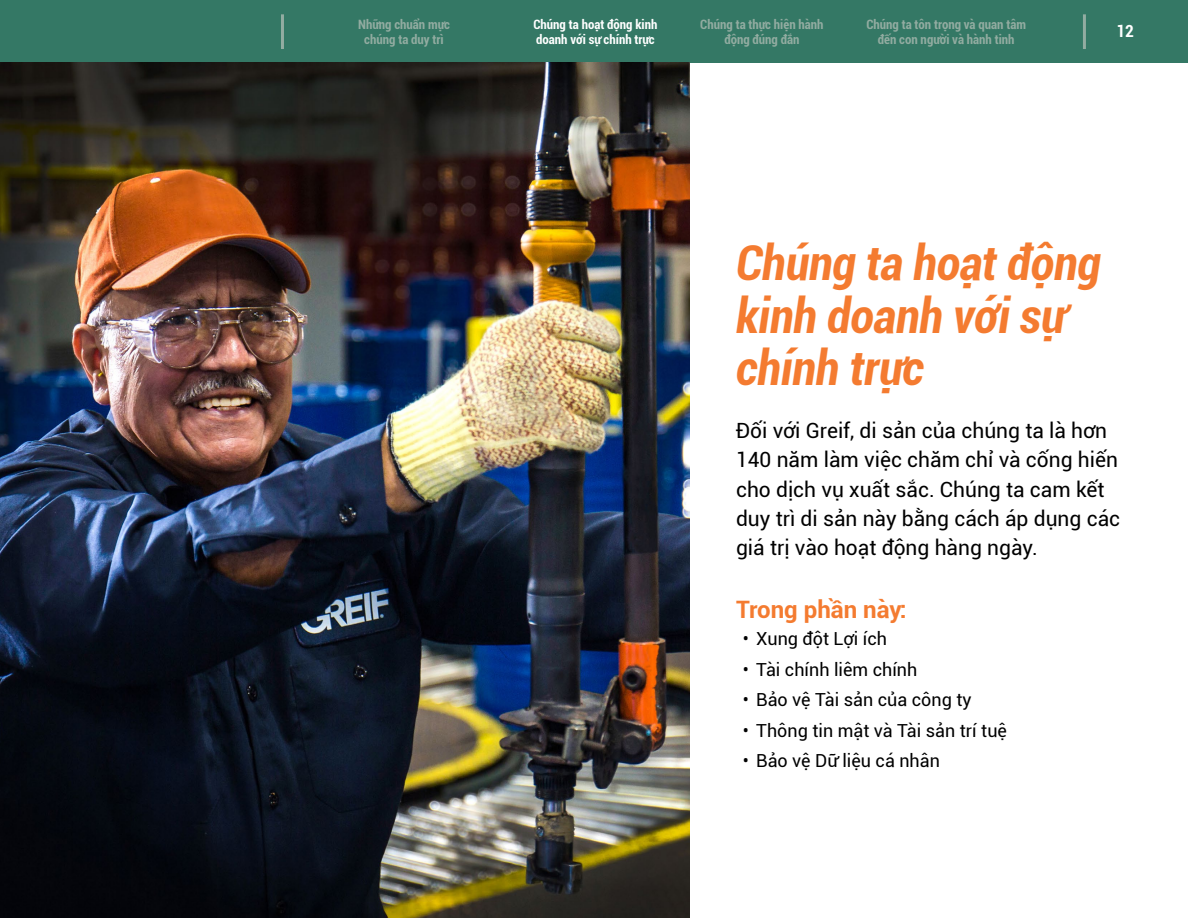
<style>
.page{position:relative;width:1188px;height:918px;background:#fff}
.page>*{position:absolute;margin:0;border:0;box-sizing:border-box;transform-origin:0 0}
.t1{font:italic 700 condensed 48px/52.5px "Roboto";letter-spacing:-.005em;color:#f47b30}
.t2{font:700 24px "Roboto";color:#f47b30}
.t3{font:21px/29.2px "Roboto";color:#000}
.t4{font:18px "Roboto";color:#000}
.t5{font:700 condensed 16.65px "Roboto";color:#fff}
.t6{font:700 condensed 12.9px/15.8px "Roboto";color:#92aca1;text-align:center}
.t7{font:700 condensed 12.9px/15.8px "Roboto";color:#fff}
</style>
<div class="page">
<div style="left:0;top:0;width:1188px;height:63px;background:#347865"></div>
<hr style="left:1083px;top:14px;width:3px;height:35px;background:#92aca1">
<hr style="left:281px;top:14px;width:3px;height:35px;background:#92aca1">
<img style="left:0;top:63px;width:689px;height:855px">
<p class="t6" style="left:358px;top:16px;width:93px">Những chuẩn mực chúng ta duy trì</p>
<p class="t7" style="left:533px;top:16px;width:126px">Chúng ta hoạt động kinh doanh với sự chính trực</p>
<p class="t6" style="left:700px;top:16px;width:125px">Chúng ta thực hiện hành động đúng đắn</p>
<p class="t6" style="left:866px;top:16px;width:161px">Chúng ta tôn trọng và quan tâm đến con người và hành tinh</p>
<p class="t5" style="left:1116px;top:19px;width:19px">12</p>
<h1 class="t1" style="left:736px;top:235px;width:367px">Chúng ta hoạt động kinh doanh với sự chính trực</h1>
<p class="t3" style="left:736px;top:415px;width:386px">Đối với Greif, di sản của chúng ta là hơn 140 năm làm việc chăm chỉ và cống hiến cho dịch vụ xuất sắc. Chúng ta cam kết duy trì di sản này bằng cách áp dụng các giá trị vào hoạt động hàng ngày.</p>
<p class="t2" style="left:736px;top:593px;width:172px">Trong phần này:</p>
<p class="t4" style="left:743px;top:626px;width:146px">• Xung đột Lợi ích</p>
<p class="t4" style="left:743px;top:657px;width:176px">• Tài chính liêm chính</p>
<p class="t4" style="left:743px;top:687px;width:230px">• Bảo vệ Tài sản của công ty</p>
<p class="t4" style="left:743px;top:718px;width:266px">• Thông tin mật và Tài sản trí tuệ</p>
<p class="t4" style="left:743px;top:748px;width:199px">• Bảo vệ Dữ liệu cá nhân</p>
</div>
